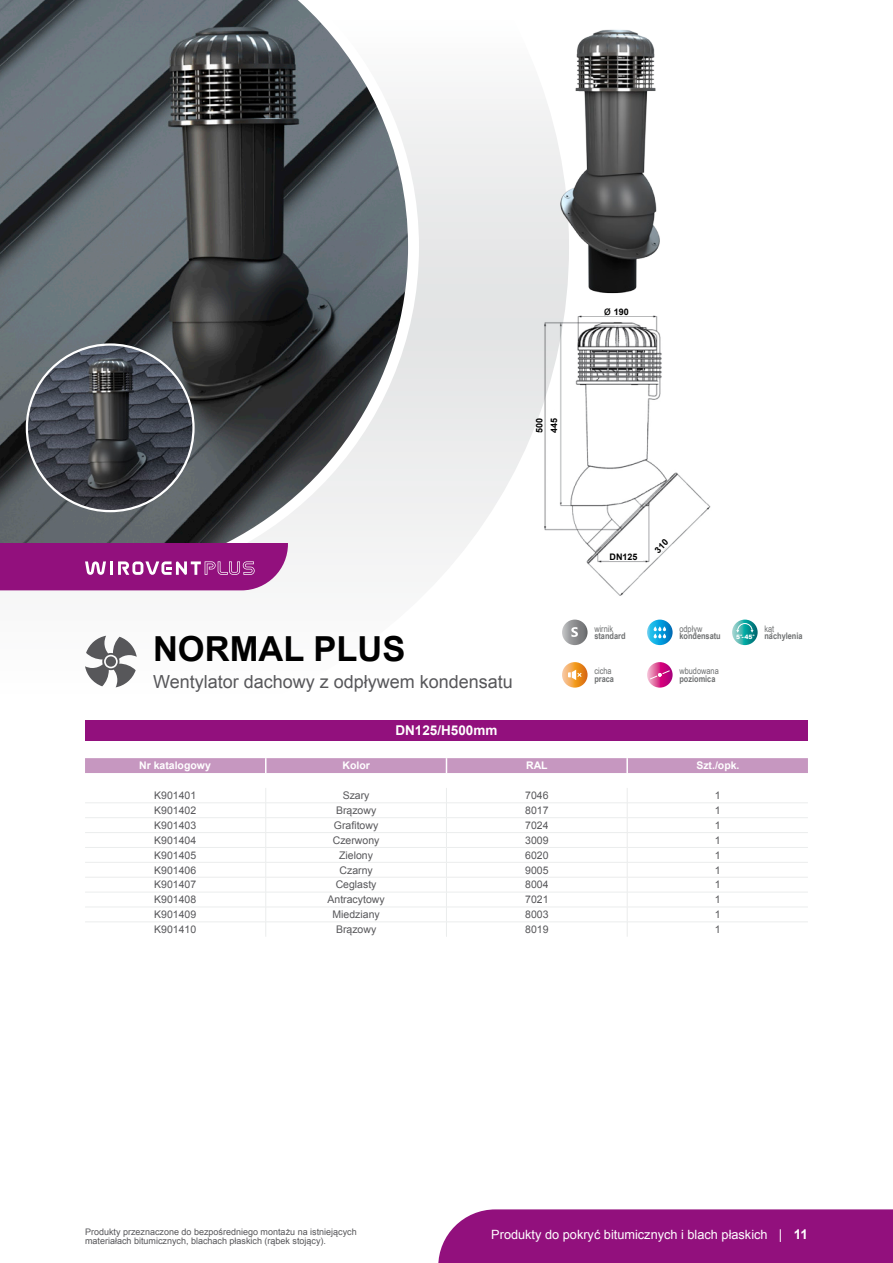
<style>
.page{position:relative;width:893px;height:1263px;background:#fff}
.page>*{position:absolute;margin:0;border:0;box-sizing:border-box;transform-origin:0 0}
.t1{font:700 34.5px "Arial";color:#000}
.t2{font:18px "Arial";color:#57575a}
.t3{font:700 13.5px "Arial";color:#fff}
.t4{font:12.75px "Arial";color:#fff}
.t5{font:10.5px "Arial";color:#57575a}
.t6{font:700 10.5px "Arial";color:#fff}
.t7{font:9px/9px "Arial";color:#57575a}
.t8{font:700 9px "Arial Narrow";color:#6f7172}
.t9{font:9px "Arial Narrow";color:#6f7172}
.t10{font:700 9px/14.9px "Arial";color:#000}
.t11{font:900 6px "Arial";color:#fff}
.s1{font-weight:400;font-size:12px}
.s2{font-size:13.5px}
.s3{font-weight:700;font-size:13.5px}
</style>
<div class="page">
<svg style="left:0;top:99px;width:569px;height:589px"></svg>
<img style="left:0;top:0;width:408px;height:552px">
<div style="left:85px;top:720px;width:723px;height:21px;background:#92107d"></div>
<svg style="left:85px;top:758px;width:723px;height:15px;background:#c698c0"></svg>
<hr style="left:85px;top:802px;width:181px;height:1px;background:#ebeded">
<hr style="left:266px;top:802px;width:180px;height:1px;background:#ebeded">
<hr style="left:446px;top:802px;width:181px;height:1px;background:#ebeded">
<hr style="left:627px;top:802px;width:181px;height:1px;background:#ebeded">
<hr style="left:85px;top:817px;width:181px;height:1px;background:#ebeded">
<hr style="left:266px;top:817px;width:180px;height:1px;background:#ebeded">
<hr style="left:446px;top:817px;width:181px;height:1px;background:#ebeded">
<hr style="left:627px;top:817px;width:181px;height:1px;background:#ebeded">
<hr style="left:85px;top:832px;width:181px;height:1px;background:#ebeded">
<hr style="left:266px;top:832px;width:180px;height:1px;background:#ebeded">
<hr style="left:446px;top:832px;width:181px;height:1px;background:#ebeded">
<hr style="left:627px;top:832px;width:181px;height:1px;background:#ebeded">
<hr style="left:85px;top:847px;width:181px;height:1px;background:#ebeded">
<hr style="left:266px;top:847px;width:180px;height:1px;background:#ebeded">
<hr style="left:446px;top:847px;width:181px;height:1px;background:#ebeded">
<hr style="left:627px;top:847px;width:181px;height:1px;background:#ebeded">
<hr style="left:85px;top:862px;width:181px;height:1px;background:#ebeded">
<hr style="left:266px;top:862px;width:180px;height:1px;background:#ebeded">
<hr style="left:446px;top:862px;width:181px;height:1px;background:#ebeded">
<hr style="left:627px;top:862px;width:181px;height:1px;background:#ebeded">
<hr style="left:85px;top:877px;width:181px;height:1px;background:#ebeded">
<hr style="left:266px;top:877px;width:180px;height:1px;background:#ebeded">
<hr style="left:446px;top:877px;width:181px;height:1px;background:#ebeded">
<hr style="left:627px;top:877px;width:181px;height:1px;background:#ebeded">
<hr style="left:85px;top:892px;width:181px;height:1px;background:#ebeded">
<hr style="left:266px;top:892px;width:180px;height:1px;background:#ebeded">
<hr style="left:446px;top:892px;width:181px;height:1px;background:#ebeded">
<hr style="left:627px;top:892px;width:181px;height:1px;background:#ebeded">
<hr style="left:85px;top:907px;width:181px;height:1px;background:#ebeded">
<hr style="left:266px;top:907px;width:180px;height:1px;background:#ebeded">
<hr style="left:446px;top:907px;width:181px;height:1px;background:#ebeded">
<hr style="left:627px;top:907px;width:181px;height:1px;background:#ebeded">
<svg style="left:265px;top:788px;width:1px;height:149px"></svg>
<svg style="left:446px;top:788px;width:1px;height:149px"></svg>
<svg style="left:627px;top:788px;width:1px;height:149px"></svg>
<hr style="left:85px;top:922px;width:181px;height:1px;background:#ebeded">
<hr style="left:266px;top:922px;width:180px;height:1px;background:#ebeded">
<hr style="left:446px;top:922px;width:181px;height:1px;background:#ebeded">
<hr style="left:627px;top:922px;width:181px;height:1px;background:#ebeded">
<img style="left:27px;top:344px;width:166px;height:167px;border-radius:83px">
<svg style="left:85px;top:636px;width:52px;height:51px"></svg>
<svg style="left:562px;top:620px;width:26px;height:25px"></svg>
<svg style="left:647px;top:620px;width:26px;height:25px"></svg>
<svg style="left:654px;top:626px;width:12px;height:12px"></svg>
<svg style="left:562px;top:662px;width:26px;height:26px"></svg>
<svg style="left:568px;top:670px;width:14px;height:10px"></svg>
<svg style="left:647px;top:662px;width:26px;height:26px"></svg>
<svg style="left:649px;top:669px;width:22px;height:11px"></svg>
<svg style="left:571px;top:627px;width:7px;height:10px"></svg>
<svg style="left:732px;top:620px;width:26px;height:25px"></svg>
<svg style="left:736px;top:623px;width:17px;height:10px"></svg>
<img style="left:508px;top:29px;width:152px;height:281px">
<div style="left:438px;top:1209px;width:455px;height:54px;background:#92107d"></div>
<img style="left:484px;top:310px;width:227px;height:291px">
<svg style="left:0;top:544px;width:288px;height:46px;background:#9c2789"></svg>
<div style="left:604px;top:307px;width:34px;height:9px;background:#fff"></div>
<div style="left:610px;top:553px;width:33px;height:7px;background:#fff"></div>
<svg style="left:654px;top:529px;width:25px;height:25px"></svg>
<p class="t10" style="left:532px;top:433px;width:17px;rotate:-90deg">500<br>445</p>
<p class="t10" style="left:604px;top:305px;width:26px"><span class="s1">ø</span> 190</p>
<p class="t10" style="left:610px;top:549px;width:30px">DN125</p>
<h1 class="t1" style="left:153px;top:626px;width:254px">NORMAL PLUS</h1>
<h2 class="t2" style="left:153px;top:669px;width:361px">Wentylator dachowy z odpływem kondensatu</h2>
<p class="t9" style="left:594px;top:622px;width:20px">wirnik</p>
<p class="t8" style="left:594px;top:629px;width:33px">standard</p>
<p class="t9" style="left:594px;top:664px;width:19px">cicha</p>
<p class="t8" style="left:594px;top:672px;width:21px">praca</p>
<p class="t9" style="left:679px;top:622px;width:24px">odpływ</p>
<p class="t8" style="left:679px;top:629px;width:43px">kondensatu</p>
<p class="t9" style="left:679px;top:664px;width:41px">wbudowana</p>
<p class="t8" style="left:679px;top:672px;width:38px">poziomica</p>
<p class="t11" style="left:736px;top:632px;width:20px">5°-45°</p>
<p class="t9" style="left:764px;top:622px;width:11px">kąt</p>
<p class="t8" style="left:764px;top:629px;width:40px">nachylenia</p>
<p class="t3" style="left:395px;top:722px;width:104px">DN125/H500mm</p>
<p class="t6" style="left:139px;top:759px;width:73px">Nr katalogowy</p>
<p class="t6" style="left:342px;top:759px;width:29px">Kolor</p>
<p class="t6" style="left:526px;top:759px;width:23px">RAL</p>
<p class="t6" style="left:696px;top:759px;width:45px">Szt./opk.</p>
<p class="t5" style="left:154px;top:788px;width:44px">K901401</p>
<p class="t5" style="left:343px;top:788px;width:28px">Szary</p>
<p class="t5" style="left:525px;top:788px;width:25px">7046</p>
<p class="t5" style="left:715px;top:788px;width:7px">1</p>
<p class="t5" style="left:154px;top:803px;width:44px">K901402</p>
<p class="t5" style="left:336px;top:803px;width:42px">Brązowy</p>
<p class="t5" style="left:525px;top:803px;width:25px">8017</p>
<p class="t5" style="left:715px;top:803px;width:7px">1</p>
<p class="t5" style="left:154px;top:818px;width:44px">K901403</p>
<p class="t5" style="left:334px;top:818px;width:46px">Grafitowy</p>
<p class="t5" style="left:525px;top:818px;width:25px">7024</p>
<p class="t5" style="left:715px;top:818px;width:7px">1</p>
<p class="t5" style="left:154px;top:833px;width:44px">K901404</p>
<p class="t5" style="left:333px;top:833px;width:48px">Czerwony</p>
<p class="t5" style="left:525px;top:833px;width:25px">3009</p>
<p class="t5" style="left:715px;top:833px;width:7px">1</p>
<p class="t5" style="left:154px;top:848px;width:44px">K901405</p>
<p class="t5" style="left:339px;top:848px;width:35px">Zielony</p>
<p class="t5" style="left:525px;top:848px;width:25px">6020</p>
<p class="t5" style="left:715px;top:848px;width:7px">1</p>
<p class="t5" style="left:154px;top:863px;width:44px">K901406</p>
<p class="t5" style="left:339px;top:863px;width:35px">Czarny</p>
<p class="t5" style="left:525px;top:863px;width:25px">9005</p>
<p class="t5" style="left:715px;top:863px;width:7px">1</p>
<p class="t5" style="left:154px;top:878px;width:44px">K901407</p>
<p class="t5" style="left:336px;top:878px;width:42px">Ceglasty</p>
<p class="t5" style="left:525px;top:878px;width:25px">8004</p>
<p class="t5" style="left:715px;top:878px;width:7px">1</p>
<p class="t5" style="left:154px;top:893px;width:44px">K901408</p>
<p class="t5" style="left:328px;top:893px;width:59px">Antracytowy</p>
<p class="t5" style="left:525px;top:893px;width:25px">7021</p>
<p class="t5" style="left:715px;top:893px;width:7px">1</p>
<p class="t5" style="left:154px;top:908px;width:44px">K901409</p>
<p class="t5" style="left:332px;top:908px;width:49px">Miedziany</p>
<p class="t5" style="left:525px;top:908px;width:25px">8003</p>
<p class="t5" style="left:715px;top:908px;width:7px">1</p>
<p class="t5" style="left:154px;top:923px;width:44px">K901410</p>
<p class="t5" style="left:336px;top:923px;width:42px">Brązowy</p>
<p class="t5" style="left:525px;top:923px;width:25px">8019</p>
<p class="t5" style="left:715px;top:923px;width:7px">1</p>
<p class="t7" style="left:85px;top:1227px;width:273px">Produkty przeznaczone do bezpośredniego montażu na istniejących materiałach bitumicznych, blachach płaskich (rąbek stojący).</p>
<p class="t4" style="left:491px;top:1226px;width:318px">Produkty do pokryć bitumicznych i blach płaskich <span class="s2">|</span> <span class="s3">11</span></p>
</div>
